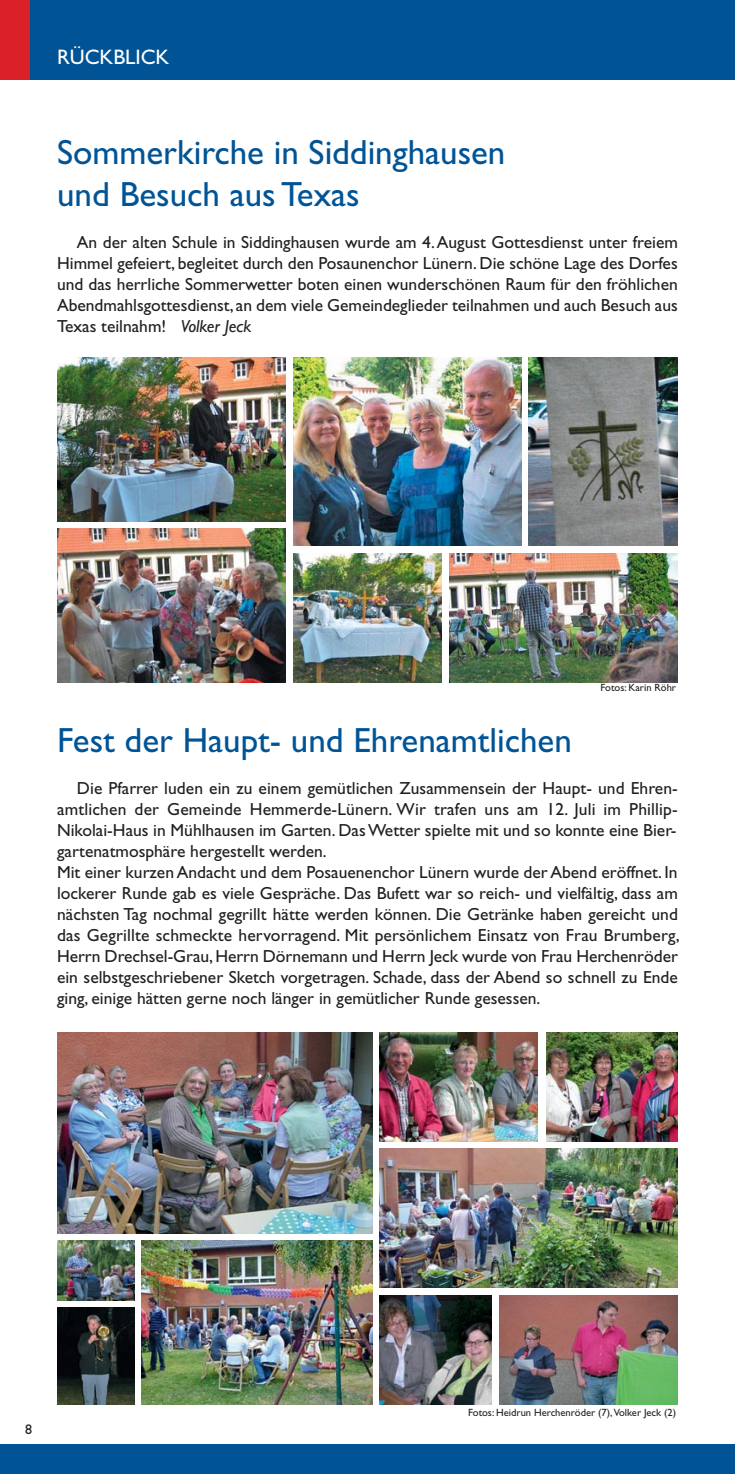
<style>
.page{position:relative;width:735px;height:1474px;background:#fff}
.page>*{position:absolute;margin:0;border:0;box-sizing:border-box;transform-origin:0 0}
.t1{font:35px/42px "Gill Sans";color:#005496}
.t2{font:21px "Gill Sans";color:#fff}
.t3{font:17.5px/21px "Gill Sans";color:#231f20}
.t4{font:14px "Gill Sans";color:#231f20}
.t5{font:10.5px "Gill Sans";color:#231f20}
.s1{font-style:italic}
</style>
<div class="page">
<div style="left:0;top:0;width:734px;height:79px;background:#005496"></div>
<div style="left:0;top:0;width:30px;height:79px;background:#da2128"></div>
<div style="left:0;top:1444px;width:734px;height:29px;background:#005496"></div>
<img style="left:57px;top:357px;width:228px;height:164px">
<img style="left:293px;top:357px;width:228px;height:189px">
<img style="left:379px;top:1032px;width:158px;height:109px">
<img style="left:546px;top:1032px;width:131px;height:109px">
<img style="left:499px;top:1295px;width:178px;height:109px">
<img style="left:379px;top:1295px;width:112px;height:109px">
<img style="left:57px;top:1032px;width:315px;height:201px">
<img style="left:449px;top:553px;width:228px;height:129px">
<img style="left:293px;top:553px;width:148px;height:129px">
<img style="left:141px;top:1240px;width:231px;height:164px">
<img style="left:57px;top:1240px;width:77px;height:60px">
<img style="left:57px;top:1307px;width:77px;height:97px">
<img style="left:57px;top:528px;width:228px;height:154px">
<img style="left:379px;top:1148px;width:298px;height:139px">
<img style="left:528px;top:357px;width:149px;height:189px">
<p class="t2" style="left:57px;top:50px;width:114px">RÜCKBLICK</p>
<h1 class="t1" style="left:57px;top:135px;width:449px">Sommerkirche in Siddinghausen und Besuch aus Texas</h1>
<p class="t3" style="left:57px;top:233px;width:622px;text-align:justify;text-indent:20px">An der alten Schule in Siddinghausen wurde am 4. August Gottesdienst unter freiem Himmel gefeiert, begleitet durch den Posaunenchor Lünern. Die schöne Lage des Dorfes und das herrliche Sommerwetter boten einen wunderschönen Raum für den fröhlichen Abendmahlsgottesdienst, an dem viele Gemeindeglieder teilnahmen und auch Besuch aus Texas teilnahm! <span class="s1">Volker Jeck</span></p>
<h1 class="t1" style="left:57px;top:723px;width:516px">Fest der Haupt- und Ehrenamtlichen</h1>
<p class="t5" style="left:600px;top:684px;width:77px">Fotos: Karin Röhr</p>
<p class="t3" style="left:57px;top:779px;width:623px;text-indent:20px">Die Pfarrer luden ein zu einem gemütlichen Zusammensein der Haupt- und Ehren&shy;amtlichen der Gemeinde Hemmerde-Lünern. Wir trafen uns am 12. Juli im Phillip-Nikolai-Haus in Mühlhausen im Garten. Das Wetter spielte mit und so konnte eine Bier&shy;gartenatmosphäre hergestellt werden.<br>Mit einer kurzen Andacht und dem Posauenenchor Lünern wurde der Abend eröffnet. In lockerer Runde gab es viele Gespräche. Das Bufett war so reich- und vielfältig, dass am nächsten Tag nochmal gegrillt hätte werden können. Die Getränke haben gereicht und das Gegrillte schmeckte hervorragend. Mit persönlichem Einsatz von Frau Brumberg, Herrn Drechsel-Grau, Herrn Dörnemann und Herrn Jeck wurde von Frau Herchenröder ein selbstgeschriebener Sketch vorgetragen. Schade, dass der Abend so schnell zu Ende ging, einige hätten gerne noch länger in gemütlicher Runde gesessen.</p>
<p class="t4" style="left:25px;top:1424px;width:8px">8</p>
<p class="t5" style="left:468px;top:1408px;width:209px">Fotos: Heidrun Herchenröder (7),Volker Jeck (2)</p>
</div>
